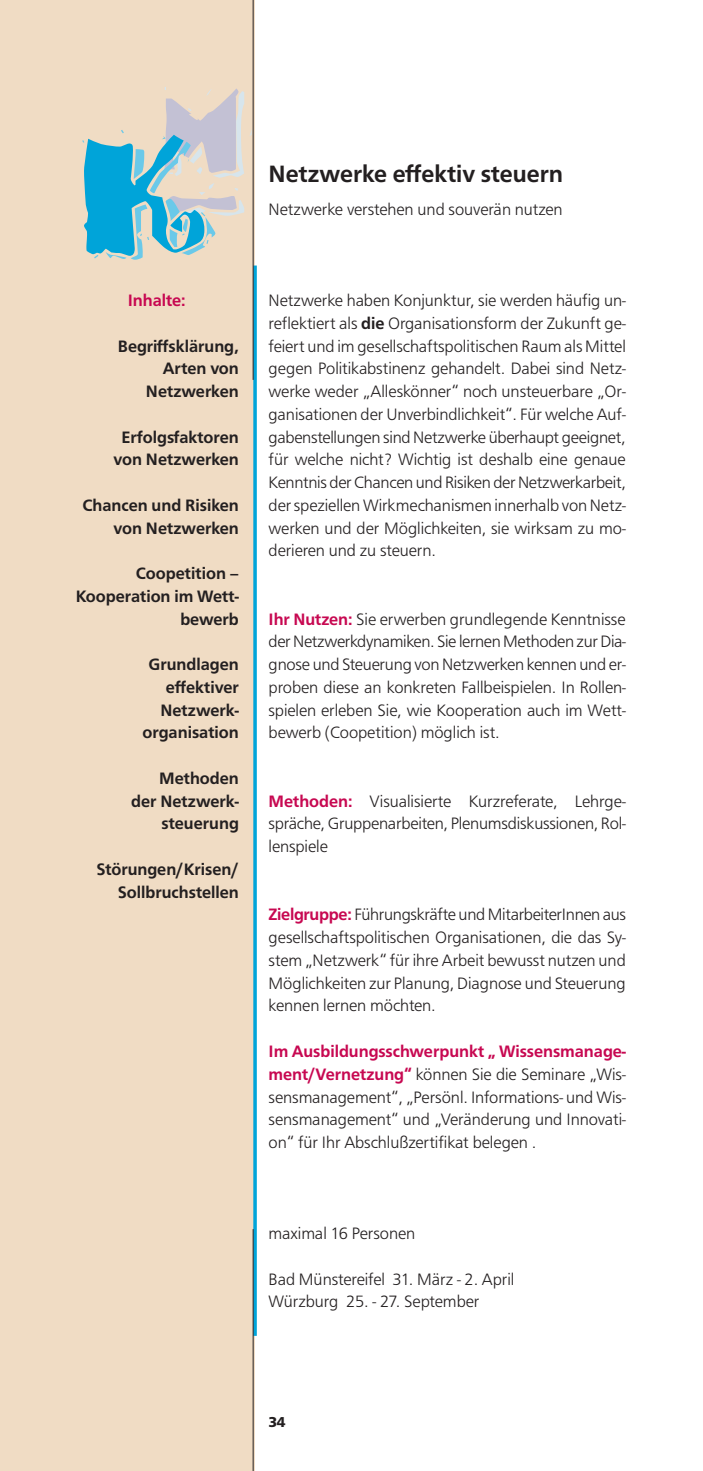
<style>
.page{position:relative;width:703px;height:1471px;background:#fff}
.page>*{position:absolute;margin:0;border:0;box-sizing:border-box;transform-origin:0 0}
.t1{font:500 24.5px "Frutu T Med N18";color:#231f20}
.t2{font:300 17.15px/22.8px "Frutu T Lig N09";letter-spacing:-.005em;color:#231f20;text-align:justify}
.t3{font:500 17.15px/22.8px "Frutu T Med N18";color:#231f20;text-align:right}
.t4{font:500 17.15px "Frutu T Med N18";color:#c70851}
.t5{font:14.88px "Frutu T Bol N09 Bold";color:#231f20}
.s1{font-family:"Frutu T Med N18";font-weight:500}
.s2{font-family:"Frutu T Med N18";font-weight:500;color:#c70851}
</style>
<div class="page">
<div style="left:0;top:0;width:257px;height:1471px;background:#f0dcc4"></div>
<h1 class="t1" style="left:269px;top:163px;width:296px">Netzwerke effektiv steuern</h1>
<p class="t2" style="left:269px;top:199px;width:295px">Netzwerke verstehen und souverän nutzen</p>
<p class="t4" style="left:128px;top:293px;width:59px">Inhalte:</p>
<p class="t3" style="left:118px;top:336px;width:123px">Begriffsklärung,<br>Arten von<br>Netzwerken</p>
<p class="t3" style="left:114px;top:427px;width:127px;text-align:center">Erfolgsfaktoren von Netzwerken</p>
<p class="t3" style="left:83px;top:495px;width:158px">Chancen und Risiken von Netzwerken</p>
<p class="t3" style="left:76px;top:563px;width:165px">Coopetition –<br>Kooperation im Wett&shy;bewerb</p>
<p class="t3" style="left:143px;top:654px;width:98px">Grundlagen effektiver<br>Netzwerk&shy;organisation</p>
<p class="t3" style="left:131px;top:768px;width:109px">Methoden der Netzwerk&shy;steuerung</p>
<p class="t3" style="left:97px;top:859px;width:144px">Störungen/Krisen/<br>Sollbruchstellen</p>
<p class="t2" style="left:269px;top:290px;width:359px">Netzwerke haben Konjunktur, sie werden häufig un&shy;reflektiert als <span class="s1">die</span> Organisationsform der Zukunft ge&shy;feiert und im gesellschaftspolitischen Raum als Mittel gegen Politikabstinenz gehandelt. Dabei sind Netz&shy;werke weder „Alleskönner“ noch unsteuerbare „Or&shy;ganisationen der Unverbindlichkeit“. Für welche Auf&shy;gabenstellungen sind Netzwerke überhaupt geeignet, für welche nicht? Wichtig ist deshalb eine genaue Kenntnis der Chancen und Risiken der Netzwerkarbeit, der speziellen Wirkmechanismen innerhalb von Netz&shy;werken und der Möglichkeiten, sie wirksam zu mo&shy;derieren und zu steuern.</p>
<p class="t2" style="left:269px;top:609px;width:359px"><span class="s2">Ihr Nutzen:</span> Sie erwerben grundlegende Kenntnisse der Netzwerkdynamiken. Sie lernen Methoden zur Dia&shy;gnose und Steuerung von Netzwerken kennen und er&shy;proben diese an konkreten Fallbeispielen. In Rollen&shy;spielen erleben Sie, wie Kooperation auch im Wett&shy;bewerb (Coopetition) möglich ist.</p>
<p class="t2" style="left:269px;top:791px;width:359px"><span class="s2">Methoden:</span> Visualisierte Kurzreferate, Lehrge&shy;spräche, Gruppenarbeiten, Plenumsdiskussionen, Rol&shy;lenspiele</p>
<p class="t2" style="left:269px;top:904px;width:359px"><span class="s2">Zielgruppe:</span> Führungskräfte und MitarbeiterInnen aus gesellschaftspolitischen Organisationen, die das Sy&shy;stem „Netzwerk“ für ihre Arbeit bewusst nutzen und Möglichkeiten zur Planung, Diagnose und Steuerung kennen lernen möchten.</p>
<p class="t4" style="left:269px;top:1044px;width:359px">Im Ausbildungsschwerpunkt „ Wissensmanage-</p>
<p class="t2" style="left:269px;top:1063px;width:359px"><span class="s2">ment/Vernetzung“</span> können Sie die Seminare „Wis&shy;sensmanagement“, „Persönl. Informations- und Wis&shy;sensmanagement“ und „Veränderung und Innovati&shy;on“ für Ihr Abschlußzertifikat belegen .</p>
<p class="t2" style="left:269px;top:1223px;width:148px">maximal 16 Personen</p>
<p class="t2" style="left:269px;top:1268px;width:247px">Bad Münstereifel 31. März - 2. April<br>Würzburg 25. - 27. September</p>
<p class="t5" style="left:269px;top:1415px;width:19px">34</p>
</div>
